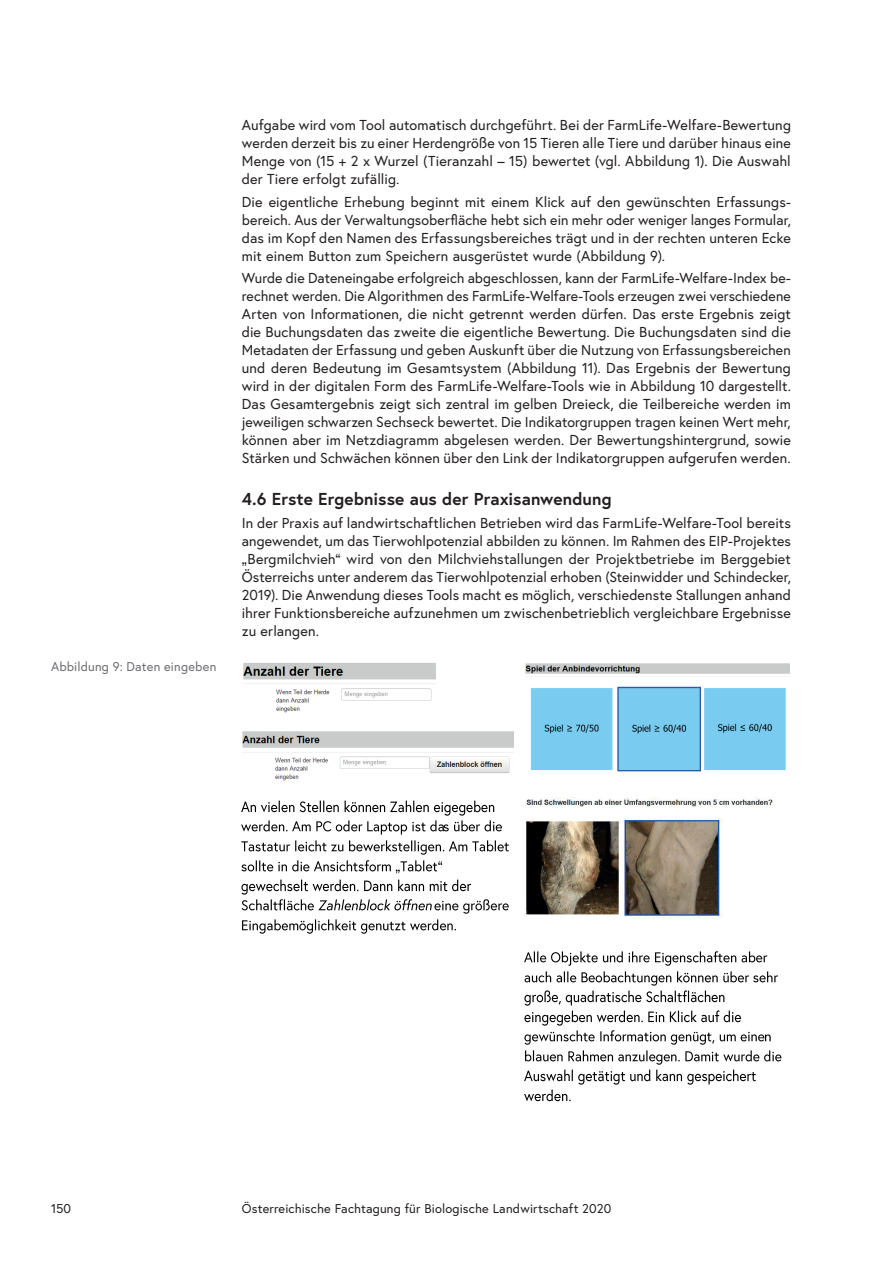
<style>
.page{position:relative;width:893px;height:1263px;background:#fff}
.page>*{position:absolute;margin:0;border:0;box-sizing:border-box;transform-origin:0 0}
.t1{font:700 17.25px "Europa Austria";letter-spacing:.005em;color:#231f20}
.t2{font:14.4px/18px "Europa Austria";letter-spacing:.01em;color:#231f20;text-align:justify}
.t3{font:12.75px "Europa Austria";letter-spacing:.015em;color:#231f20}
.t4{font:12.75px "Europa Austria";letter-spacing:.015em;color:#6c6d70}
</style>
<div class="page">
<img style="left:242px;top:800px;width:253px;height:15px">
<img style="left:242px;top:820px;width:202px;height:15px">
<img style="left:444px;top:820px;width:58px;height:12px">
<img style="left:242px;top:840px;width:267px;height:15px">
<img style="left:242px;top:860px;width:201px;height:14px">
<img style="left:242px;top:879px;width:230px;height:15px">
<img style="left:242px;top:899px;width:72px;height:12px">
<img style="left:318px;top:899px;width:117px;height:12px">
<img style="left:435px;top:899px;width:74px;height:15px">
<img style="left:242px;top:919px;width:214px;height:15px">
<img style="left:524px;top:951px;width:244px;height:15px">
<img style="left:524px;top:971px;width:254px;height:14px">
<img style="left:524px;top:990px;width:201px;height:15px">
<img style="left:524px;top:1010px;width:217px;height:15px">
<img style="left:524px;top:1030px;width:241px;height:15px">
<img style="left:765px;top:1034px;width:6px;height:8px">
<img style="left:525px;top:1050px;width:257px;height:14px">
<img style="left:524px;top:1069px;width:232px;height:15px">
<img style="left:524px;top:1089px;width:47px;height:12px">
<img style="left:243px;top:663px;width:193px;height:50px">
<img style="left:242px;top:731px;width:271px;height:50px">
<img style="left:525px;top:663px;width:265px;height:109px">
<img style="left:524px;top:798px;width:251px;height:120px">
<p class="t4" style="left:51px;top:659px;width:167px">Abbildung 9: Daten eingeben</p>
<p class="t2" style="left:242px;top:116px;width:551px">Aufgabe wird vom Tool automatisch durchgeführt. Bei der FarmLife-Welfare-Bewertung werden derzeit bis zu einer Herdengröße von 15 Tieren alle Tiere und darüber hinaus eine Menge von (15 + 2 x Wurzel (Tieranzahl – 15) bewertet (vgl. Abbildung 1). Die Auswahl der Tiere erfolgt zufällig.</p>
<p class="t2" style="left:242px;top:192px;width:551px">Die eigentliche Erhebung beginnt mit einem Klick auf den gewünschten Erfassungs&shy;bereich. Aus der Verwaltungsoberfläche hebt sich ein mehr oder weniger langes Formular, das im Kopf den Namen des Erfassungsbereiches trägt und in der rechten unteren Ecke mit einem Button zum Speichern ausgerüstet wurde (Abbildung 9).</p>
<p class="t2" style="left:242px;top:269px;width:551px">Wurde die Dateneingabe erfolgreich abgeschlossen, kann der FarmLife-Welfare-Index be&shy;rechnet werden. Die Algorithmen des FarmLife-Welfare-Tools erzeugen zwei verschiedene Arten von Informationen, die nicht getrennt werden dürfen. Das erste Ergebnis zeigt die Buchungsdaten das zweite die eigentliche Bewertung. Die Buchungsdaten sind die Metadaten der Erfassung und geben Auskunft über die Nutzung von Erfassungsbereichen und deren Bedeutung im Gesamtsystem (Abbildung 11). Das Ergebnis der Bewertung wird in der digitalen Form des FarmLife-Welfare-Tools wie in Abbildung 10 dargestellt.<br>Das Gesamtergebnis zeigt sich zentral im gelben Dreieck, die Teilbereiche werden im jeweiligen schwarzen Sechseck bewertet. Die Indikatorgruppen tragen keinen Wert mehr, können aber im Netzdiagramm abgelesen werden. Der Bewertungshintergrund, sowie Stärken und Schwächen können über den Link der Indikatorgruppen aufgerufen werden.</p>
<p class="t1" style="left:242px;top:487px;width:371px">4.6 Erste Ergebnisse aus der Praxisanwendung</p>
<p class="t2" style="left:242px;top:513px;width:551px">In der Praxis auf landwirtschaftlichen Betrieben wird das FarmLife-Welfare-Tool bereits angewendet, um das Tierwohlpotenzial abbilden zu können. Im Rahmen des EIP-Projektes „Bergmilchvieh“ wird von den Milchviehstallungen der Projektbetriebe im Berggebiet Österreichs unter anderem das Tierwohlpotenzial erhoben (Steinwidder und Schindecker, 2019). Die Anwendung dieses Tools macht es möglich, verschiedenste Stallungen anhand ihrer Funktionsbereiche aufzunehmen um zwischenbetrieblich vergleichbare Ergebnisse zu erlangen.</p>
<p class="t3" style="left:51px;top:1200px;width:22px">150</p>
<p class="t3" style="left:242px;top:1200px;width:371px">Österreichische Fachtagung für Biologische Landwirtschaft 2020</p>
</div>
